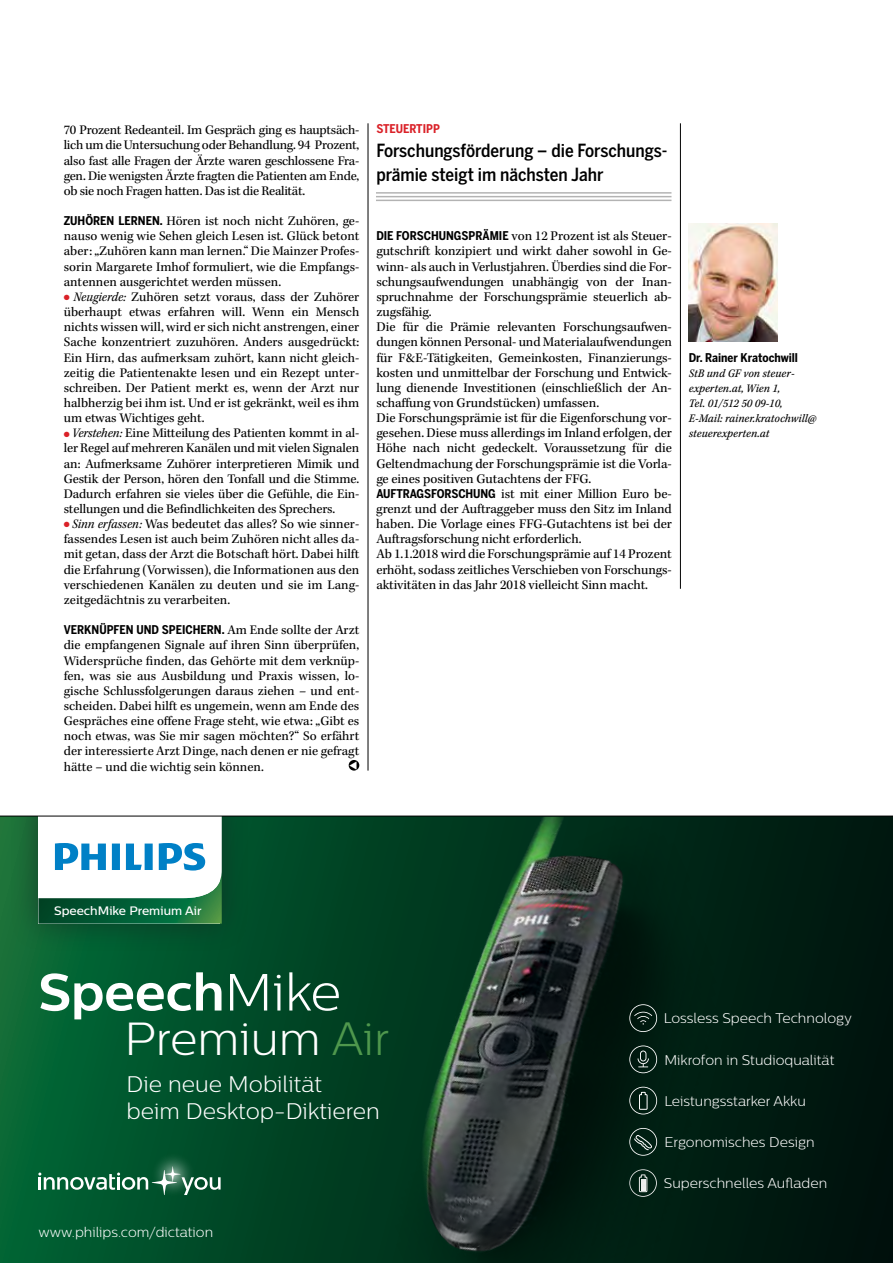
<style>
.page{position:relative;width:893px;height:1263px;background:#fff}
.page>*{position:absolute;margin:0;border:0;box-sizing:border-box;transform-origin:0 0}
.t1{font:700 52.2px "Centrale Sans";color:#fff}
.t2{font:300 46.35px "Centrale Sans";color:#fff}
.t3{font:300 22.5px/27px "Centrale Sans";color:#fff}
.t4{font:500 18px/24px "Benton Sans Condensed";color:#000}
.t5{font:300 13.95px "Centrale Sans";color:#fff}
.t6{font:13.65px/15.1px "Kepler Std";letter-spacing:-.005em;color:#000}
.t7{font:13.5px/15.1px "Kepler Std";color:#000;text-align:justify}
.t8{font:500 12.3px "Centrale Sans";color:#fff}
.t9{font:12px/15.1px "Kepler Std Scn It Capt";color:#000}
.t10{font:700 12px "Benton Sans Condensed";color:#000}
.t11{font:700 12px "Benton Sans Condensed";color:#da2128}
.s1{font-family:"Benton Sans Condensed";font-weight:700;font-size:12px}
.s2{color:#da2128}
.s3{font-family:"Kepler Std Scn It"}
.s4{font-family:"Kepler Std";font-weight:400;font-size:13.5px}
.s5{font-weight:300}
.s6{color:#4f974d}
</style>
<div class="page">
<svg style="left:349px;top:760px;width:10px;height:11px"></svg>
<hr style="left:680px;top:123px;width:1px;height:466px;background:#000">
<hr style="left:368px;top:123px;width:1px;height:648px;background:#000">
<img style="left:688px;top:224px;width:90px;height:117px">
<hr style="left:376px;top:192px;width:295px;height:2px;background:#000">
<hr style="left:376px;top:196px;width:295px;height:1px;background:#000">
<hr style="left:376px;top:200px;width:295px;height:1px;background:#000">
<svg style="left:0;top:817px;width:893px;height:446px;background:#024c28"></svg>
<img style="left:188px;top:817px;width:660px;height:446px">
<div style="left:9px;top:816px;width:240px;height:136px;background:#1b1b1f;opacity:.54"></div>
<svg style="left:38px;top:817px;width:184px;height:107px"></svg>
<svg style="left:150px;top:1151px;width:45px;height:46px"></svg>
<svg style="left:38px;top:1166px;width:183px;height:29px;background:#377a5a"></svg>
<svg style="left:629px;top:1045px;width:28px;height:28px"></svg>
<svg style="left:629px;top:1004px;width:28px;height:28px"></svg>
<svg style="left:629px;top:1087px;width:28px;height:27px"></svg>
<svg style="left:629px;top:1128px;width:28px;height:28px"></svg>
<hr style="left:0;top:816px;width:893px;height:1px;background:#000">
<svg style="left:350px;top:761px;width:7px;height:8px"></svg>
<p class="t7" style="left:64px;top:123px;width:297px">70 Prozent Redeanteil. Im Gespräch ging es hauptsäch&shy;lich um die Untersuchung oder Behandlung. 94 Prozent, also fast alle Fragen der Ärzte waren geschlossene Fra&shy;gen. Die wenigsten Ärzte fragten die Patienten am Ende, ob sie noch Fragen hatten. Das ist die Realität.</p>
<p class="t7" style="left:64px;top:214px;width:297px"><span class="s1">ZUHÖREN LERNEN.</span> Hören ist noch nicht Zuhören, ge&shy;nauso wenig wie Sehen gleich Lesen ist. Glück betont aber: „Zuhören kann man lernen.“ Die Mainzer Profes&shy;sorin Margarete Imhof formuliert, wie die Empfangs&shy;antennen ausgerichtet werden müssen.</p>
<p class="t7" style="left:64px;top:290px;width:297px"><span class="s2">●</span> <span class="s3">Neugierde:</span> Zuhören setzt voraus, dass der Zuhörer überhaupt etwas erfahren will. Wenn ein Mensch nichts wissen will, wird er sich nicht anstrengen, einer Sache konzentriert zuzuhören. Anders ausgedrückt:<br>Ein Hirn, das aufmerksam zuhört, kann nicht gleich&shy;zeitig die Patientenakte lesen und ein Rezept unter&shy;schreiben. Der Patient merkt es, wenn der Arzt nur halbherzig bei ihm ist. Und er ist gekränkt, weil es ihm um etwas Wichtiges geht.</p>
<p class="t7" style="left:64px;top:426px;width:297px"><span class="s2">●</span> <span class="s3">Verstehen:</span> Eine Mitteilung des Patienten kommt in al&shy;ler Regel auf mehreren Kanälen und mit vielen Signalen an: Aufmerksame Zuhörer interpretieren Mimik und Gestik der Person, hören den Tonfall und die Stimme.<br>Dadurch erfahren sie vieles über die Gefühle, die Ein&shy;stellungen und die Befindlichkeiten des Sprechers.</p>
<p class="t7" style="left:64px;top:517px;width:297px"><span class="s2">●</span> <span class="s3">Sinn erfassen:</span> Was bedeutet das alles? So wie sinner&shy;fassendes Lesen ist auch beim Zuhören nicht alles da&shy;mit getan, dass der Arzt die Botschaft hört. Dabei hilft die Erfahrung (Vorwissen), die Informationen aus den verschiedenen Kanälen zu deuten und sie im Lang&shy;zeitgedächtnis zu verarbeiten.</p>
<p class="t10" style="left:64px;top:622px;width:297px">VERKNÜPFEN UND SPEICHERN. <span class="s4">Am Ende sollte der Arzt</span></p>
<p class="t7" style="left:64px;top:638px;width:297px">die empfangenen Signale auf ihren Sinn überprüfen, Widersprüche finden, das Gehörte mit dem verknüp&shy;fen, was sie aus Ausbildung und Praxis wissen, lo&shy;gische Schlussfolgerungen daraus ziehen – und ent&shy;scheiden. Dabei hilft es ungemein, wenn am Ende des Gespräches eine offene Frage steht, wie etwa: „Gibt es noch etwas, was Sie mir sagen möchten?“ So erfährt der interessierte Arzt Dinge, nach denen er nie gefragt hätte – und die wichtig sein können.</p>
<p class="t11" style="left:376px;top:121px;width:65px">STEUERTIPP</p>
<h3 class="t4" style="left:376px;top:138px;width:293px">Forschungsförderung – die Forschungs&shy;prämie steigt im nächsten Jahr</h3>
<p class="t6" style="left:376px;top:229px;width:297px"><span class="s1">DIE FORSCHUNGSPRÄMIE</span> von 12 Prozent ist als Steuer&shy;gutschrift konzipiert und wirkt daher sowohl in Ge&shy;winn- als auch in Verlustjahren. Überdies sind die For&shy;schungsaufwendungen unabhängig von der Inan&shy;spruchnahme der Forschungsprämie steuerlich ab&shy;zugsfähig.<br>Die für die Prämie relevanten Forschungsaufwen&shy;dungen können Personal- und Materialaufwendungen für F&amp;E-Tätigkeiten, Gemeinkosten, Finanzierungs&shy;kosten und unmittelbar der Forschung und Entwick&shy;lung dienende Investitionen (einschließlich der An&shy;schaffung von Grundstücken) umfassen.<br>Die Forschungsprämie ist für die Eigenforschung vor&shy;gesehen. Diese muss allerdings im Inland erfolgen, der Höhe nach nicht gedeckelt. Voraussetzung für die Geltendmachung der Forschungsprämie ist die Vorla&shy;ge eines positiven Gutachtens der FFG.<br><span class="s1">AUFTRAGSFORSCHUNG</span> ist mit einer Million Euro be&shy;grenzt und der Auftraggeber muss den Sitz im Inland haben. Die Vorlage eines FFG-Gutachtens ist bei der Auftragsforschung nicht erforderlich.<br>Ab 1.1.2018 wird die Forschungsprämie auf 14 Prozent erhöht, sodass zeitliches Verschieben von Forschungs&shy;aktivitäten in das Jahr 2018 vielleicht Sinn macht.</p>
<p class="t10" style="left:689px;top:350px;width:111px">Dr. Rainer Kratochwill</p>
<p class="t9" style="left:689px;top:366px;width:129px">StB und GF von steuer&shy;experten.at, Wien 1,<br>Tel. 01/512 50 09-10,<br>E-Mail: rainer.kratochwill@ steuerexperten.at</p>
<p class="t8" style="left:54px;top:903px;width:149px">SpeechMike Premium Air</p>
<h1 class="t1" style="left:38px;top:961px;width:304px">Speech<span class="s5">Mike</span></h1>
<h2 class="t2" style="left:124px;top:1012px;width:267px">Premium <span class="s6">Air</span></h2>
<h3 class="t3" style="left:127px;top:1070px;width:255px">Die neue Mobilität beim Desktop-Diktieren</h3>
<p class="t5" style="left:38px;top:1224px;width:176px">www.philips.com/dictation</p>
<p class="t5" style="left:664px;top:1010px;width:190px">Lossless Speech Technology</p>
<p class="t5" style="left:664px;top:1052px;width:171px">Mikrofon in Studioqualität</p>
<p class="t5" style="left:664px;top:1093px;width:143px">Leistungsstarker Akku</p>
<p class="t5" style="left:664px;top:1134px;width:152px">Ergonomisches Design</p>
<p class="t5" style="left:664px;top:1175px;width:165px">Superschnelles Aufladen</p>
</div>
